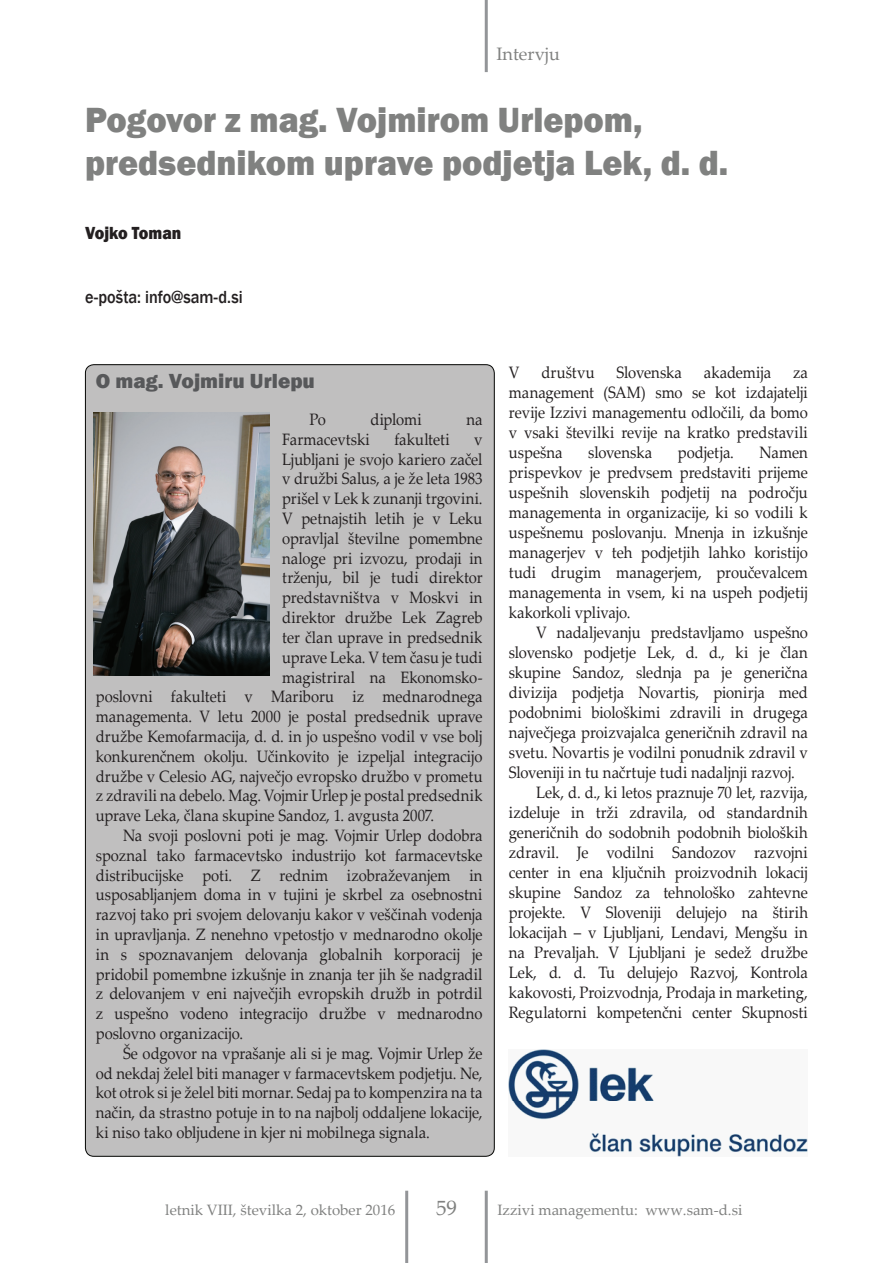
<style>
.page{position:relative;width:893px;height:1263px;background:#fff}
.page>*{position:absolute;margin:0;border:0;box-sizing:border-box;transform-origin:0 0}
.t1{font:800 36px/43.2px "Franklin Gothic";color:#808180;scale:.95 1}
.t2{font:800 21px "Franklin Gothic";color:#57585a}
.t3{font:21px "Palatino Linotype";color:#808180}
.t4{font:500 18px "Franklin Gothic";color:#231f20;scale:.9 1}
.t5{font:800 18px "Franklin Gothic";color:#231f20;scale:.9 1}
.t6{font:18px "Palatino Linotype";color:#808180}
.t7{font:16.5px/20px "Palatino Linotype";color:#231f20;text-align:justify;scale:.9 1}
.t8{font:15px "Palatino Linotype";color:#808180}
</style>
<div class="page">
<hr style="left:485px;top:1191px;width:3px;height:72px;background:#939598">
<hr style="left:405px;top:1191px;width:3px;height:72px;background:#939598">
<hr style="left:485px;top:0;width:3px;height:72px;background:#939598">
<div style="left:85px;top:365px;width:409px;height:791px;background:#c0bfbf;border-radius:9px"></div>
<img style="left:94px;top:412px;width:175px;height:264px">
<img style="left:508px;top:1049px;width:300px;height:108px">
<p class="t6" style="left:497px;top:41px;width:65px">Intervju</p>
<h1 class="t1" style="left:85px;top:98px;width:679px">Pogovor z mag. Vojmirom Urlepom, predsednikom uprave podjetja Lek, d. d.</h1>
<p class="t5" style="left:85px;top:221px;width:109px">Vojko Toman</p>
<p class="t4" style="left:85px;top:286px;width:177px">e-pošta: info@sam-d.si</p>
<p class="t2" style="left:96px;top:368px;width:221px">O mag. Vojmiru Urlepu</p>
<p class="t7" style="left:309px;top:409px;width:20px">Po</p>
<p class="t7" style="left:370px;top:409px;width:59px">diplomi</p>
<p class="t7" style="left:466px;top:409px;width:19px">na</p>
<p class="t7" style="left:282px;top:429px;width:99px">Farmacevtski</p>
<p class="t7" style="left:394px;top:429px;width:63px">fakulteti</p>
<p class="t7" style="left:474px;top:429px;width:11px">v</p>
<p class="t7" style="left:282px;top:448px;width:224px">Ljubljani je svojo kariero začel</p>
<p class="t7" style="left:282px;top:468px;width:224px">v družbi Salus, a je že leta 1983</p>
<p class="t7" style="left:282px;top:488px;width:224px">prišel v Lek k zunanji trgovini.</p>
<p class="t7" style="left:282px;top:508px;width:224px">V petnajstih letih je v Leku</p>
<p class="t7" style="left:282px;top:528px;width:224px">opravljal številne pomembne</p>
<p class="t7" style="left:282px;top:547px;width:224px">naloge pri izvozu, prodaji in</p>
<p class="t7" style="left:282px;top:567px;width:224px">trženju, bil je tudi direktor</p>
<p class="t7" style="left:282px;top:587px;width:224px">predstavništva v Moskvi in</p>
<p class="t7" style="left:282px;top:607px;width:224px">direktor družbe Lek Zagreb</p>
<p class="t7" style="left:282px;top:627px;width:224px">ter član uprave in predsednik</p>
<p class="t7" style="left:282px;top:646px;width:224px">uprave Leka. V tem času je tudi</p>
<p class="t7" style="left:282px;top:666px;width:224px">magistriral na Ekonomsko-</p>
<p class="t7" style="left:96px;top:686px;width:431px">poslovni fakulteti v Mariboru iz mednarodnega</p>
<p class="t7" style="left:96px;top:706px;width:431px">managementa. V letu 2000 je postal predsednik uprave</p>
<p class="t7" style="left:96px;top:726px;width:431px">družbe Kemofarmacija, d. d. in jo uspešno vodil v vse bolj</p>
<p class="t7" style="left:96px;top:745px;width:431px">konkurenčnem okolju. Učinkovito je izpeljal integracijo</p>
<p class="t7" style="left:96px;top:765px;width:431px">družbe v Celesio AG, največjo evropsko družbo v prometu</p>
<p class="t7" style="left:96px;top:785px;width:431px">z zdravili na debelo. Mag. Vojmir Urlep je postal predsednik</p>
<p class="t7" style="left:96px;top:805px;width:377px">uprave Leka, člana skupine Sandoz, 1. avgusta 2007.</p>
<p class="t7" style="left:123px;top:825px;width:401px">Na svoji poslovni poti je mag. Vojmir Urlep dodobra</p>
<p class="t7" style="left:96px;top:844px;width:431px">spoznal tako farmacevtsko industrijo kot farmacevtske</p>
<p class="t7" style="left:96px;top:864px;width:431px">distribucijske poti. Z rednim izobraževanjem in</p>
<p class="t7" style="left:96px;top:884px;width:431px">usposabljanjem doma in v tujini je skrbel za osebnostni</p>
<p class="t7" style="left:96px;top:904px;width:431px">razvoj tako pri svojem delovanju kakor v veščinah vodenja</p>
<p class="t7" style="left:96px;top:924px;width:431px">in upravljanja. Z nenehno vpetostjo v mednarodno okolje</p>
<p class="t7" style="left:96px;top:943px;width:431px">in s spoznavanjem delovanja globalnih korporacij je</p>
<p class="t7" style="left:96px;top:963px;width:431px">pridobil pomembne izkušnje in znanja ter jih še nadgradil</p>
<p class="t7" style="left:96px;top:983px;width:431px">z delovanjem v eni največjih evropskih družb in potrdil</p>
<p class="t7" style="left:96px;top:1003px;width:431px">z uspešno vodeno integracijo družbe v mednarodno</p>
<p class="t7" style="left:96px;top:1023px;width:165px">poslovno organizacijo.</p>
<p class="t7" style="left:123px;top:1042px;width:401px">Še odgovor na vprašanje ali si je mag. Vojmir Urlep že</p>
<p class="t7" style="left:96px;top:1062px;width:431px">od nekdaj želel biti manager v farmacevtskem podjetju. Ne,</p>
<p class="t7" style="left:96px;top:1082px;width:431px">kot otrok si je želel biti mornar. Sedaj pa to kompenzira na ta</p>
<p class="t7" style="left:96px;top:1102px;width:431px">način, da strastno potuje in to na najbolj oddaljene lokacije,</p>
<p class="t7" style="left:96px;top:1122px;width:373px">ki niso tako obljudene in kjer ni mobilnega signala.</p>
<p class="t7" style="left:509px;top:362px;width:13px">V</p>
<p class="t7" style="left:541px;top:362px;width:61px">društvu</p>
<p class="t7" style="left:617px;top:362px;width:74px">Slovenska</p>
<p class="t7" style="left:704px;top:362px;width:76px">akademija</p>
<p class="t7" style="left:509px;top:362px;width:334px;text-indent:284px">za management (SAM) smo se kot izdajatelji revije Izzivi managementu odločili, da bomo v vsaki številki revije na kratko predstavili uspešna</p>
<p class="t7" style="left:588px;top:442px;width:73px">slovenska</p>
<p class="t7" style="left:678px;top:442px;width:64px">podjetja.</p>
<p class="t7" style="left:509px;top:442px;width:334px;text-indent:251px">Namen prispevkov je predvsem predstaviti prijeme uspešnih slovenskih podjetij na področju managementa in organizacije, ki so vodili k uspešnemu poslovanju. Mnenja in izkušnje managerjev v teh podjetjih lahko koristijo tudi drugim managerjem, proučevalcem managementa in vsem, ki na uspeh podjetij kakorkoli vplivajo.</p>
<p class="t7" style="left:536px;top:621px;width:304px">V nadaljevanju predstavljamo uspešno</p>
<p class="t7" style="left:509px;top:641px;width:334px">slovensko podjetje Lek, d. d., ki je član</p>
<p class="t7" style="left:509px;top:661px;width:334px">skupine Sandoz, slednja pa je generična</p>
<p class="t7" style="left:509px;top:681px;width:334px">divizija podjetja Novartis, pionirja med</p>
<p class="t7" style="left:509px;top:701px;width:334px">podobnimi biološkimi zdravili in drugega</p>
<p class="t7" style="left:509px;top:721px;width:334px">največjega proizvajalca generičnih zdravil na</p>
<p class="t7" style="left:509px;top:741px;width:334px">svetu. Novartis je vodilni ponudnik zdravil v</p>
<p class="t7" style="left:509px;top:761px;width:319px">Sloveniji in tu načrtuje tudi nadaljnji razvoj.</p>
<p class="t7" style="left:536px;top:781px;width:303px">Lek, d. d., ki letos praznuje 70 let, razvija,</p>
<p class="t7" style="left:509px;top:801px;width:334px">izdeluje in trži zdravila, od standardnih</p>
<p class="t7" style="left:509px;top:821px;width:334px">generičnih do sodobnih podobnih bioloških</p>
<p class="t7" style="left:509px;top:841px;width:334px">zdravil. Je vodilni Sandozov razvojni</p>
<p class="t7" style="left:509px;top:861px;width:334px">center in ena ključnih proizvodnih lokacij</p>
<p class="t7" style="left:509px;top:881px;width:334px">skupine Sandoz za tehnološko zahtevne</p>
<p class="t7" style="left:509px;top:901px;width:334px">projekte. V Sloveniji delujejo na štirih</p>
<p class="t7" style="left:509px;top:921px;width:334px">lokacijah – v Ljubljani, Lendavi, Mengšu in</p>
<p class="t7" style="left:509px;top:941px;width:334px">na Prevaljah. V Ljubljani je sedež družbe</p>
<p class="t7" style="left:509px;top:961px;width:334px">Lek, d. d. Tu delujejo Razvoj, Kontrola</p>
<p class="t7" style="left:509px;top:981px;width:334px">kakovosti, Proizvodnja, Prodaja in marketing,</p>
<p class="t7" style="left:509px;top:1001px;width:334px">Regulatorni kompetenčni center Skupnosti</p>
<p class="t8" style="left:165px;top:1199px;width:232px">letnik VIII, številka 2, oktober 2016</p>
<p class="t3" style="left:436px;top:1192px;width:22px">59</p>
<p class="t8" style="left:497px;top:1199px;width:246px">Izzivi managementu: www.sam-d.si</p>
</div>
